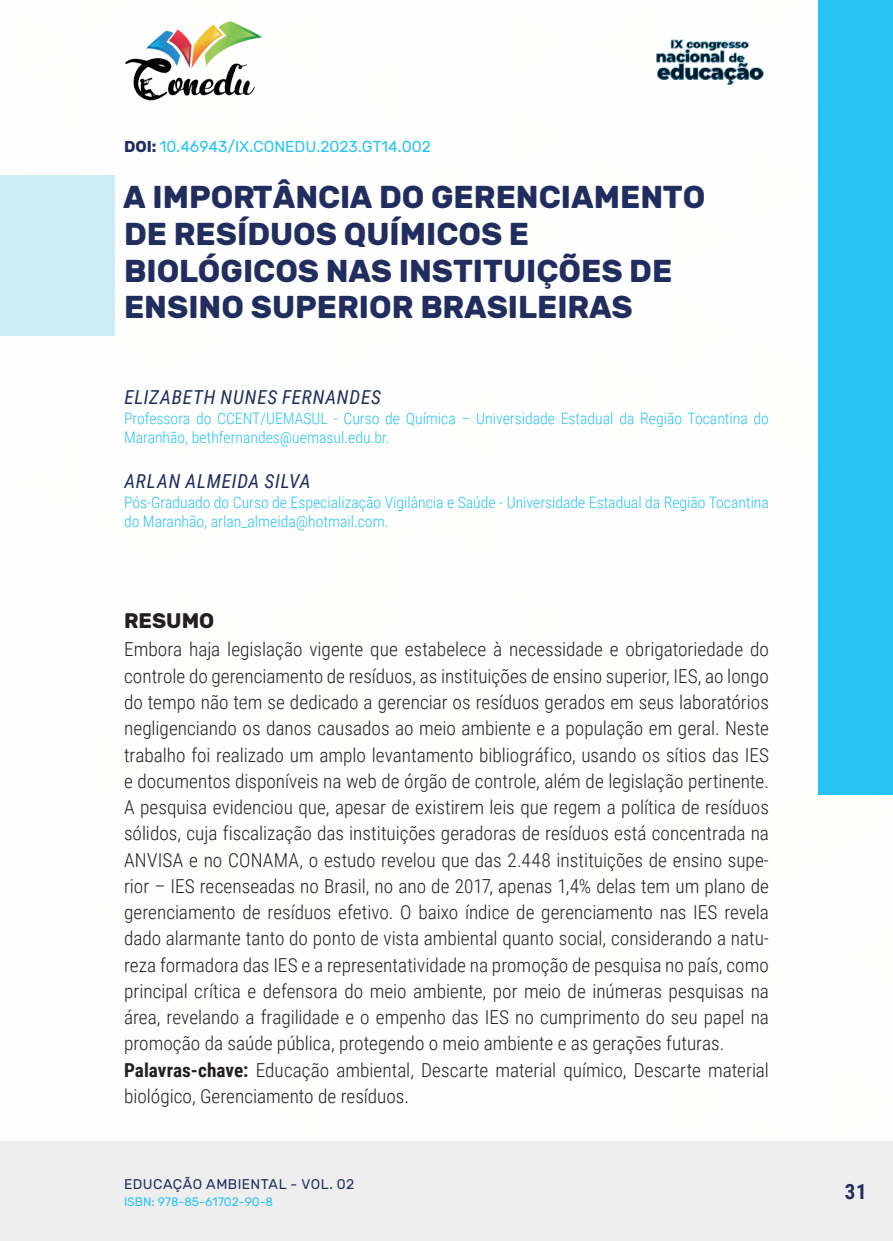
<style>
.page{position:relative;width:893px;height:1241px;background:#fff}
.page>*{position:absolute;margin:0;border:0;box-sizing:border-box;transform-origin:0 0}
._1_TITULO{font:700 31.5px/36.8px "Rubik";color:#202d5e}
._4_RESUMO{font:700 21px "Rubik";color:#231f20}
.t1{font:700 21px "Roboto Condensed";color:#202d5e}
._5_CORPO_RESUMO{font:300 19.25px/26.2px "Roboto Condensed";color:#231f20;text-align:justify}
._6_PALAVRAS-CHAVE{font:300 19.25px/26.2px "Roboto Condensed";color:#231f20}
._2_AUTOR{font:italic 19.25px "Roboto Condensed";letter-spacing:.04em;color:#202d5e}
._3_FORMAÇÃO{font:300 15.75px/19.2px "Roboto Condensed";color:#29c4f3}
._0_DOI{font:15.75px "Rubik";color:#29c4f3}
.t2{font:14px "Rubik";letter-spacing:.035em;color:#202d5e}
.t3{font:12.25px "Rubik";color:#29c4f3}
.s1{font-weight:700;color:#202d5e}
.s2{font-weight:700}
</style>
<div class="page">
<div style="left:0;top:1141px;width:893px;height:99px;background:#eeeeef"></div>
<div style="left:819px;top:0;width:74px;height:794px;background:#29c4f3"></div>
<img style="left:125px;top:20px;width:137px;height:81px">
<img style="left:656px;top:39px;width:108px;height:46px">
<div style="left:0;top:174px;width:114px;height:161px;background:#ceecf5"></div>
<p class="_0_DOI" style="left:124px;top:138px;width:308px"><span class="s1">DOI:</span> 10.46943/IX.CONEDU.2023.GT14.002</p>
<p class="_1_TITULO" style="left:123px;top:180px;width:584px">A IMPORTÂNCIA DO GERENCIAMENTO<br>DE RESÍDUOS QUÍMICOS E<br>BIOLÓGICOS NAS INSTITUIÇÕES DE<br>ENSINO SUPERIOR BRASILEIRAS</p>
<p class="_2_AUTOR" style="left:124px;top:384px;width:258px">ELIZABETH NUNES FERNANDES</p>
<p class="_3_FORMAÇÃO" style="left:124px;top:407px;width:646px">Professora do CCENT/UEMASUL - Curso de Química – Universidade Estadual da Região Tocantina do<br>Maranhão, bethfernandes@uemasul.edu.br.</p>
<p class="_2_AUTOR" style="left:124px;top:468px;width:188px">ARLAN ALMEIDA SILVA</p>
<p class="_3_FORMAÇÃO" style="left:124px;top:491px;width:646px">Pós-Graduado do Curso de Especialização Vigilância e Saúde - Universidade Estadual da Região Tocantina do Maranhão, arlan_almeida@hotmail.com.</p>
<p class="_4_RESUMO" style="left:124px;top:608px;width:92px">RESUMO</p>
<p class="_5_CORPO_RESUMO" style="left:124px;top:635px;width:646px">Embora haja legislação vigente que estabelece à necessidade e obrigatoriedade do controle do gerenciamento de resíduos, as instituições de ensino superior, IES, ao longo do tempo não tem se dedicado a gerenciar os resíduos gerados em seus laboratórios negligenciando os danos causados ao meio ambiente e a população em geral. Neste trabalho foi realizado um amplo levantamento bibliográfico, usando os sítios das IES e documentos disponíveis na web de órgão de controle, além de legislação pertinente.<br>A pesquisa evidenciou que, apesar de existirem leis que regem a política de resíduos sólidos, cuja fiscalização das instituições geradoras de resíduos está concentrada na ANVISA e no CONAMA, o estudo revelou que das 2.448 instituições de ensino supe&shy;rior – IES recenseadas no Brasil, no ano de 2017, apenas 1,4% delas tem um plano de gerenciamento de resíduos efetivo. O baixo índice de gerenciamento nas IES revela dado alarmante tanto do ponto de vista ambiental quanto social, considerando a natu&shy;reza formadora das IES e a representatividade na promoção de pesquisa no país, como principal crítica e defensora do meio ambiente, por meio de inúmeras pesquisas na área, revelando a fragilidade e o empenho das IES no cumprimento do seu papel na promoção da saúde pública, protegendo o meio ambiente e as gerações futuras.</p>
<p class="_6_PALAVRAS-CHAVE" style="left:124px;top:1055px;width:646px"><span class="s2">Palavras-chave:</span> Educação ambiental, Descarte material químico, Descarte material biológico, Gerenciamento de resíduos.</p>
<p class="t2" style="left:124px;top:1175px;width:232px">EDUCAÇÃO AMBIENTAL - VOL. 02</p>
<p class="t3" style="left:124px;top:1194px;width:151px">ISBN: 978-85-61702-90-8</p>
<p class="t1" style="left:845px;top:1176px;width:23px">31</p>
</div>
